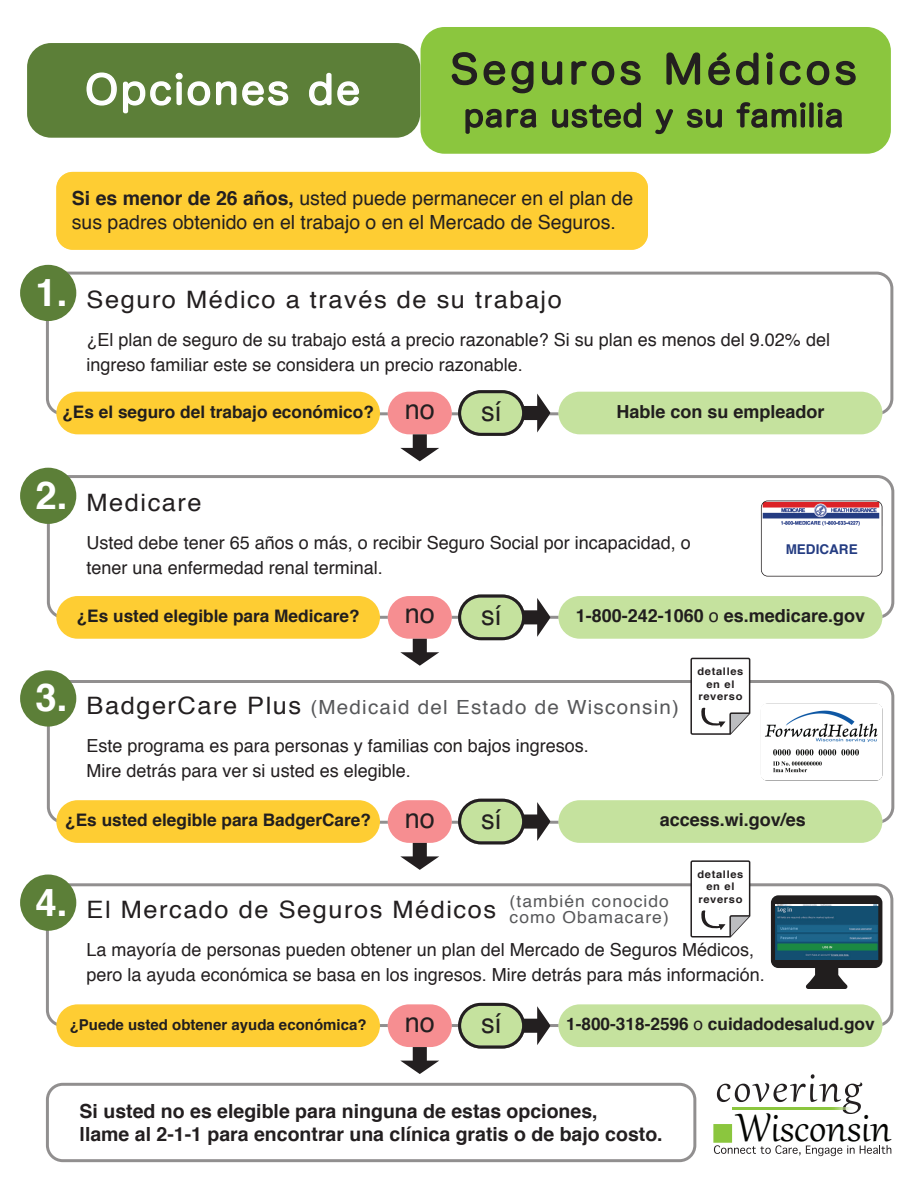
<style>
.page{position:relative;width:918px;height:1188px;background:#fff}
.page>*{position:absolute;margin:0;border:0;box-sizing:border-box;transform-origin:0 0}
.t1{font:50.1px "Gabriola";letter-spacing:.05em;color:#231f20}
.t2{font:48.3px "Gabriola";color:#040503}
.t3{font:39px "Hira Maru Pro W4";letter-spacing:.06em;color:#fff;scale:1.06 1}
.t4{font:27px "Helvetica";color:#231f20}
.t5{font:24px "Helvetica";letter-spacing:.06em;color:#231f20;scale:1.06 1}
.t6{font:700 19.5px/23.4px "Helvetica";color:#231f20}
.t7{font:19.5px/23.4px "Helvetica";color:#231f20}
.t8{font:19.5px "Helvetica";letter-spacing:.06em;color:#57585a;scale:1.06 1}
.t9{font:18px/24.6px "Helvetica";color:#231f20}
.t10{font:700 18px "Helvetica";color:#211e1e}
.t11{font:700 17.25px "Helvetica";color:#211e1e}
.t12{font:16.5px/16.6px "Helvetica";letter-spacing:.06em;color:#57585a;scale:1.06 1}
.t13{font:700 15px "Helvetica";color:#211e1e}
.t14{font:700 13.5px "Helvetica";color:#243c82}
.t15{font:700 10.5px/12.3px "Helvetica";letter-spacing:.06em;color:#231f20;text-align:center;scale:1.06 1}
.s1{font-weight:700}
.s2{font-weight:700;font-size:38.25px;color:#fff}
.s3{font-weight:400;font-size:27px;color:#231f20}
.s4{font-weight:400}
.s5{font-size:24px;color:#231f20}
</style>
<div class="page">
<div style="left:421px;top:27px;width:470px;height:127px;background:#8bc63e;border-radius:24px"></div>
<div style="left:27px;top:43px;width:393px;height:95px;background:#5c7f38;border-radius:24px"></div>
<svg style="left:86px;top:72px;width:203px;height:42px"></svg>
<svg style="left:309px;top:72px;width:51px;height:34px"></svg>
<div style="left:56px;top:172px;width:592px;height:78px;background:#fecd33;border-radius:16px"></div>
<div style="left:46px;top:272px;width:847px;height:143px;border:3px solid #231f20;border-radius:15px"></div>
<div style="left:20px;top:265px;width:56px;height:56px;background:#5c7f38;border-radius:50%"></div>
<div style="left:388px;top:392px;width:64px;height:42px;background:#f68e91;border-radius:21px"></div>
<svg style="left:400px;top:434px;width:39px;height:27px"></svg>
<div style="left:558px;top:392px;width:324px;height:42px;background:#c5e29e;border-radius:21px"></div>
<div style="left:460px;top:392px;width:64px;height:42px;background:#c5e29e;border-radius:21px"></div>
<svg style="left:524px;top:394px;width:27px;height:38px"></svg>
<div style="left:458px;top:390px;width:67px;height:46px;border:3px solid #231f20;border-radius:21px"></div>
<div style="left:56px;top:392px;width:324px;height:42px;background:#fecd33;border-radius:21px"></div>
<div style="left:47px;top:680px;width:847px;height:144px;border:3px solid #231f20;border-radius:15px"></div>
<img style="left:761px;top:704px;width:121px;height:77px">
<div style="left:20px;top:670px;width:56px;height:57px;background:#5c7f38;border-radius:50%"></div>
<div style="left:388px;top:800px;width:64px;height:43px;background:#f68e91;border-radius:21px"></div>
<svg style="left:400px;top:843px;width:39px;height:27px"></svg>
<div style="left:558px;top:800px;width:324px;height:43px;background:#c5e29e;border-radius:21px"></div>
<div style="left:460px;top:800px;width:64px;height:43px;background:#c5e29e;border-radius:21px"></div>
<svg style="left:524px;top:802px;width:27px;height:39px"></svg>
<div style="left:458px;top:799px;width:67px;height:45px;border:3px solid #231f20;border-radius:21px"></div>
<div style="left:56px;top:800px;width:324px;height:43px;background:#fecd33;border-radius:21px"></div>
<svg style="left:771px;top:895px;width:111px;height:94px"></svg>
<hr style="left:773px;top:960px;width:107px;height:4px;background:#211e1e">
<hr style="left:773px;top:899px;width:107px;height:4px;background:#211e1e">
<div style="left:46px;top:883px;width:847px;height:144px;border:3px solid #231f20;border-radius:15px"></div>
<div style="left:20px;top:875px;width:56px;height:56px;background:#5c7f38;border-radius:50%"></div>
<div style="left:388px;top:1004px;width:64px;height:43px;background:#f68e91;border-radius:21px"></div>
<svg style="left:400px;top:1047px;width:39px;height:27px"></svg>
<div style="left:558px;top:1004px;width:324px;height:43px;background:#c5e29e;border-radius:21px"></div>
<div style="left:460px;top:1004px;width:64px;height:43px;background:#c5e29e;border-radius:21px"></div>
<svg style="left:524px;top:1006px;width:27px;height:39px"></svg>
<div style="left:458px;top:1003px;width:67px;height:46px;border:3px solid #231f20;border-radius:21px"></div>
<div style="left:56px;top:1004px;width:324px;height:43px;background:#fecd33;border-radius:21px"></div>
<div style="left:47px;top:475px;width:847px;height:144px;border:3px solid #231f20;border-radius:15px"></div>
<div style="left:20px;top:468px;width:56px;height:56px;background:#5c7f38;border-radius:50%"></div>
<div style="left:388px;top:596px;width:64px;height:43px;background:#f68e91;border-radius:21px"></div>
<svg style="left:400px;top:639px;width:39px;height:27px"></svg>
<div style="left:558px;top:596px;width:324px;height:43px;background:#c5e29e;border-radius:21px"></div>
<div style="left:460px;top:596px;width:64px;height:43px;background:#c5e29e;border-radius:21px"></div>
<svg style="left:524px;top:598px;width:27px;height:39px"></svg>
<div style="left:458px;top:595px;width:67px;height:45px;border:3px solid #231f20;border-radius:21px"></div>
<div style="left:56px;top:596px;width:324px;height:43px;background:#fecd33;border-radius:21px"></div>
<svg style="left:761px;top:501px;width:121px;height:76px"></svg>
<div style="left:46px;top:1083px;width:650px;height:79px;border:3px solid #231f20;border-radius:15px"></div>
<svg style="left:690px;top:657px;width:61px;height:78px"></svg>
<svg style="left:690px;top:860px;width:61px;height:78px"></svg>
<svg style="left:451px;top:52px;width:83px;height:42px"></svg>
<svg style="left:541px;top:61px;width:22px;height:25px"></svg>
<svg style="left:571px;top:60px;width:70px;height:26px"></svg>
<svg style="left:666px;top:52px;width:35px;height:33px"></svg>
<svg style="left:708px;top:52px;width:51px;height:34px"></svg>
<svg style="left:766px;top:52px;width:90px;height:34px"></svg>
<svg style="left:465px;top:108px;width:72px;height:26px"></svg>
<svg style="left:552px;top:102px;width:90px;height:26px"></svg>
<svg style="left:655px;top:109px;width:18px;height:26px"></svg>
<svg style="left:686px;top:108px;width:36px;height:20px"></svg>
<svg style="left:736px;top:102px;width:70px;height:26px"></svg>
<div style="left:809px;top:102px;width:5px;height:26px;border:2px solid #231f20"></div>
<svg style="left:817px;top:102px;width:25px;height:26px"></svg>
<svg style="left:732px;top:1107px;width:119px;height:2px"></svg>
<svg style="left:713px;top:1124px;width:178px;height:32px"></svg>
<h3 class="t3" style="left:85px;top:55px;width:261px">Opciones de</h3>
<p class="t7" style="left:72px;top:188px;width:563px"><span class="s1">Si es menor de 26 años,</span> usted puede permanecer en el plan de sus padres obtenido en el trabajo o en el Mercado de Seguros.</p>
<h3 class="t5" style="left:36px;top:282px;width:498px"><span class="s2">1.</span> Seguro Médico a través de su trabajo</h3>
<p class="t9" style="left:87px;top:328px;width:745px">¿El plan de seguro de su trabajo está a precio razonable? Si su plan es menos del 9.02% del ingreso familiar este se considera un precio razonable.</p>
<p class="t11" style="left:62px;top:398px;width:374px">¿Es el seguro del trabajo económico? <span class="s3">no</span></p>
<h3 class="t4" style="left:481px;top:390px;width:23px">sí</h3>
<p class="t10" style="left:616px;top:397px;width:210px">Hable con su empleador</p>
<h3 class="t5" style="left:36px;top:484px;width:158px"><span class="s2">2.</span> Medicare</h3>
<p class="t9" style="left:87px;top:531px;width:606px">Usted debe tener 65 años o más, o recibir Seguro Social por incapacidad, o tener una enfermedad renal terminal.</p>
<p class="t11" style="left:77px;top:602px;width:284px">¿Es usted elegible para Medicare?</p>
<h3 class="t4" style="left:405px;top:593px;width:32px">no</h3>
<h3 class="t4" style="left:481px;top:595px;width:23px">sí</h3>
<p class="t10" style="left:576px;top:601px;width:291px">1-800-242-1060 <span class="s4">o</span> es.medicare.gov</p>
<p class="t14" style="left:786px;top:538px;width:73px">MEDICARE</p>
<p class="t15" style="left:697px;top:666px;width:45px">detalles en el reverso</p>
<p class="t8" style="left:36px;top:692px;width:608px"><span class="s2">3.</span> <span class="s5">BadgerCare Plus</span> (Medicaid del Estado de Wisconsin)</p>
<p class="t9" style="left:87px;top:734px;width:504px">Este programa es para personas y familias con bajos ingresos.<br>Mire detrás para ver si usted es elegible.</p>
<p class="t11" style="left:65px;top:806px;width:371px">¿Es usted elegible para BadgerCare? <span class="s3">no</span></p>
<h3 class="t4" style="left:481px;top:799px;width:23px">sí</h3>
<p class="t10" style="left:660px;top:805px;width:148px">access.wi.gov/es</p>
<p class="t15" style="left:697px;top:868px;width:45px">detalles en el reverso</p>
<h3 class="t5" style="left:36px;top:891px;width:436px"><span class="s2">4.</span> El Mercado de Seguros Médicos</h3>
<p class="t9" style="left:87px;top:938px;width:680px">La mayoría de personas pueden obtener un plan del Mercado de Seguros Médicos, pero la ayuda económica se basa en los ingresos. Mire detrás para más información.</p>
<p class="t13" style="left:70px;top:1013px;width:298px">¿Puede usted obtener ayuda económica?</p>
<h3 class="t4" style="left:405px;top:1002px;width:32px">no</h3>
<h3 class="t4" style="left:481px;top:1003px;width:23px">sí</h3>
<p class="t11" style="left:566px;top:1010px;width:310px">1-800-318-2596 <span class="s4">o</span> cuidadodesalud.gov</p>
<p class="t12" style="left:510px;top:893px;width:152px">(también conocido como Obamacare)</p>
<p class="t6" style="left:80px;top:1099px;width:585px">Si usted no es elegible para ninguna de estas opciones,<br>llame al 2-1-1 para encontrar una clínica gratis o de bajo costo.</p>
<h1 class="t1" style="left:716px;top:1055px;width:148px">covering</h1>
<h2 class="t2" style="left:737px;top:1096px;width:156px">Wisconsin</h2>
</div>
